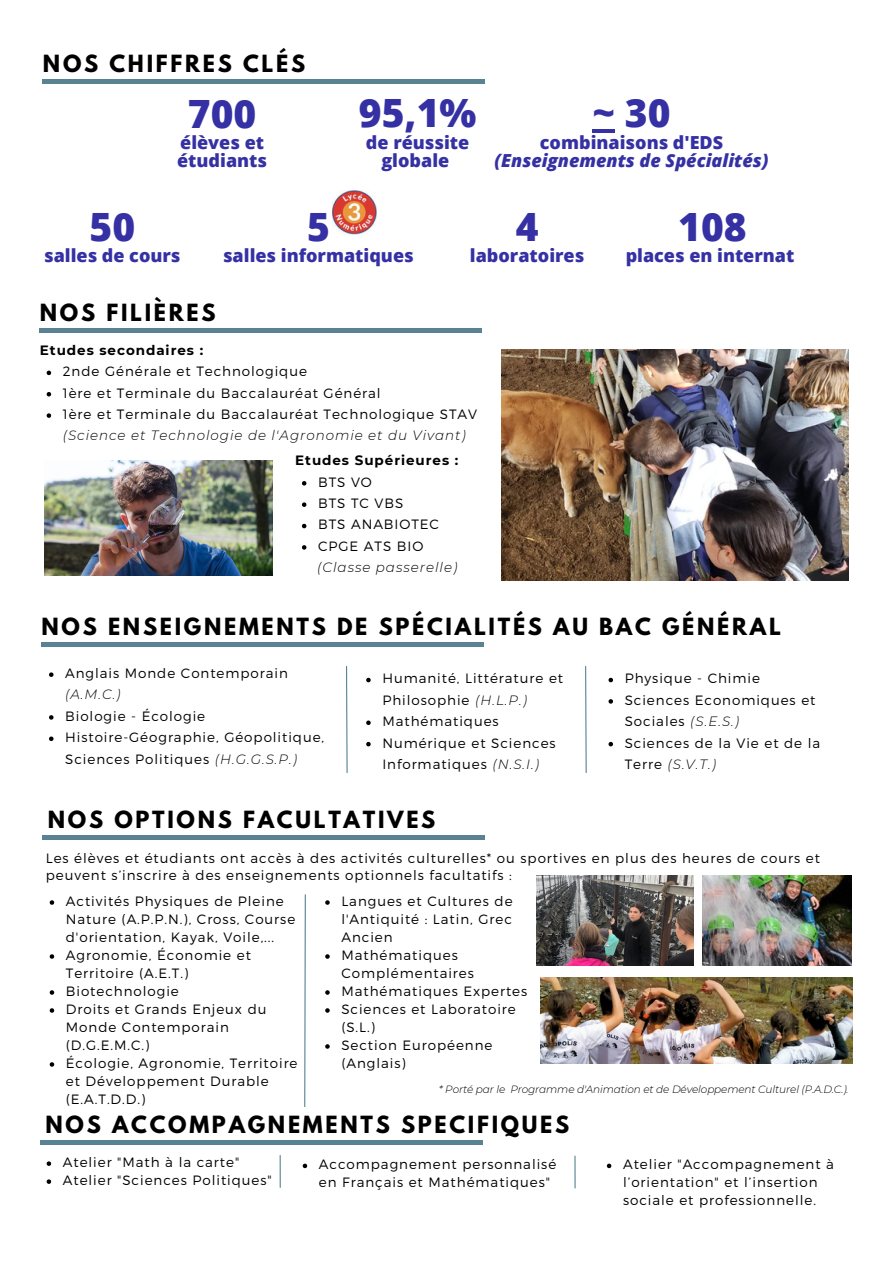
<style>
.page{position:relative;width:893px;height:1264px;background:#fff}
.page>*{position:absolute;margin:0;border:0;box-sizing:border-box;transform-origin:0 0}
.t1{font:800 39px "Open Sans";color:#3531a4}
.t2{font:700 21px "League Spartan";letter-spacing:.13em;color:#000}
.t3{font:800 18px/18px "Open Sans";color:#3531a4}
.t4{font:italic 800 18px/18px "Open Sans";color:#3531a4;text-align:center}
.t5{font:300 13.5px/18px "Montserrat";letter-spacing:.07em;color:#000}
.t6{font:700 13.5px "Montserrat";letter-spacing:.07em;color:#000}
.t7{font:italic 300 13.5px "Montserrat";letter-spacing:.07em;color:#000}
.t8{font:italic 300 10.5px "Montserrat";letter-spacing:-.01em;color:#000}
.s1{font-style:normal}
.s2{font-style:italic}
</style>
<div class="page">
<hr style="left:42px;top:642px;width:441px;height:4px;background:#598392">
<hr style="left:43px;top:835px;width:442px;height:4px;background:#598392">
<img style="left:536px;top:875px;width:157px;height:90px">
<img style="left:702px;top:875px;width:149px;height:90px">
<img style="left:540px;top:977px;width:312px;height:86px">
<svg style="left:346px;top:666px;width:2px;height:107px"></svg>
<svg style="left:585px;top:666px;width:2px;height:107px"></svg>
<hr style="left:41px;top:1140px;width:441px;height:4px;background:#598392">
<hr style="left:40px;top:328px;width:442px;height:4px;background:#598392">
<img style="left:44px;top:461px;width:228px;height:114px">
<img style="left:501px;top:350px;width:347px;height:230px">
<svg style="left:47px;top:370px;width:4px;height:5px"></svg>
<svg style="left:47px;top:392px;width:4px;height:4px"></svg>
<svg style="left:47px;top:413px;width:4px;height:5px"></svg>
<svg style="left:302px;top:481px;width:4px;height:4px"></svg>
<svg style="left:302px;top:502px;width:4px;height:5px"></svg>
<svg style="left:302px;top:524px;width:4px;height:4px"></svg>
<svg style="left:302px;top:545px;width:4px;height:4px"></svg>
<hr style="left:279px;top:1155px;width:2px;height:32px;background:#598392">
<hr style="left:574px;top:1155px;width:1px;height:33px;background:#598392">
<img style="left:332px;top:191px;width:44px;height:44px">
<hr style="left:43px;top:79px;width:442px;height:4px;background:#598392">
<svg style="left:49px;top:672px;width:4px;height:5px"></svg>
<svg style="left:49px;top:715px;width:4px;height:4px"></svg>
<svg style="left:49px;top:736px;width:4px;height:5px"></svg>
<svg style="left:366px;top:677px;width:4px;height:5px"></svg>
<svg style="left:366px;top:720px;width:4px;height:5px"></svg>
<svg style="left:366px;top:742px;width:4px;height:4px"></svg>
<svg style="left:608px;top:677px;width:5px;height:5px"></svg>
<svg style="left:608px;top:699px;width:5px;height:4px"></svg>
<svg style="left:608px;top:742px;width:5px;height:4px"></svg>
<svg style="left:47px;top:1161px;width:4px;height:4px"></svg>
<svg style="left:47px;top:1179px;width:4px;height:4px"></svg>
<svg style="left:303px;top:1163px;width:4px;height:5px"></svg>
<svg style="left:606px;top:1163px;width:5px;height:5px"></svg>
<hr style="left:592px;top:129px;width:22px;height:4px;background:#3531a4">
<svg style="left:50px;top:900px;width:4px;height:4px"></svg>
<svg style="left:50px;top:954px;width:4px;height:4px"></svg>
<svg style="left:50px;top:990px;width:4px;height:4px"></svg>
<svg style="left:50px;top:1008px;width:4px;height:4px"></svg>
<svg style="left:50px;top:1062px;width:4px;height:4px"></svg>
<svg style="left:304px;top:894px;width:2px;height:213px"></svg>
<svg style="left:325px;top:900px;width:5px;height:4px"></svg>
<svg style="left:325px;top:954px;width:5px;height:4px"></svg>
<svg style="left:325px;top:990px;width:5px;height:4px"></svg>
<svg style="left:325px;top:1008px;width:5px;height:4px"></svg>
<svg style="left:325px;top:1044px;width:5px;height:4px"></svg>
<p class="t2" style="left:43px;top:53px;width:264px">NOS CHIFFRES CLÉS</p>
<p class="t1" style="left:188px;top:86px;width:70px">700</p>
<p class="t3" style="left:177px;top:133px;width:91px">élèves et étudiants</p>
<p class="t1" style="left:359px;top:85px;width:119px">95,1%</p>
<p class="t3" style="left:366px;top:133px;width:105px;text-align:center">de réussite globale</p>
<p class="t1" style="left:592px;top:85px;width:79px">~ 30</p>
<p class="t4" style="left:494px;top:133px;width:275px"><span class="s1">combinaisons d'EDS </span>(Enseignements de Spécialités)</p>
<p class="t1" style="left:90px;top:199px;width:47px">50</p>
<p class="t3" style="left:44px;top:246px;width:138px">salles de cours</p>
<p class="t1" style="left:307px;top:199px;width:24px">5</p>
<p class="t3" style="left:223px;top:246px;width:192px">salles informatiques</p>
<p class="t1" style="left:515px;top:199px;width:24px">4</p>
<p class="t3" style="left:470px;top:246px;width:116px">laboratoires</p>
<p class="t2" style="left:40px;top:302px;width:177px">NOS FILIÈRES</p>
<p class="t6" style="left:40px;top:342px;width:165px">Etudes secondaires :</p>
<p class="t5" style="left:63px;top:362px;width:246px">2nde Générale et Technologique</p>
<p class="t5" style="left:63px;top:383px;width:319px">1ère et Terminale du Baccalauréat Général</p>
<p class="t5" style="left:63px;top:403px;width:416px;line-height:21.3px">1ère et Terminale du Baccalauréat Technologique STAV <span class="s2">(Science et Technologie de l'Agronomie et du Vivant)</span></p>
<p class="t6" style="left:295px;top:452px;width:165px">Etudes Supérieures :</p>
<p class="t5" style="left:318px;top:472px;width:55px">BTS VO</p>
<p class="t5" style="left:318px;top:493px;width:87px">BTS TC VBS</p>
<p class="t5" style="left:318px;top:515px;width:122px">BTS ANABIOTEC</p>
<p class="t5" style="left:318px;top:536px;width:107px">CPGE ATS BIO</p>
<p class="t7" style="left:317px;top:559px;width:142px">(Classe passerelle)</p>
<p class="t1" style="left:678px;top:199px;width:70px">108</p>
<p class="t3" style="left:625px;top:246px;width:170px">places en internat</p>
<p class="t2" style="left:42px;top:616px;width:740px">NOS ENSEIGNEMENTS DE SPÉCIALITÉS AU BAC GÉNÉRAL</p>
<p class="t5" style="left:65px;top:662px;width:224px;line-height:21.3px">Anglais Monde Contemporain <span class="s2">(A.M.C.)</span></p>
<p class="t5" style="left:65px;top:706px;width:141px">Biologie - Écologie</p>
<p class="t5" style="left:65px;top:726px;width:260px;line-height:21.3px">Histoire-Géographie, Géopolitique,<br>Sciences Politiques <span class="s2">(H.G.G.S.P.)</span></p>
<p class="t5" style="left:382px;top:667px;width:182px;line-height:21.3px">Humanité, Littérature et<br>Philosophie <span class="s2">(H.L.P.)</span></p>
<p class="t5" style="left:382px;top:711px;width:118px">Mathématiques</p>
<p class="t5" style="left:382px;top:731px;width:175px;line-height:21.3px">Numérique et Sciences<br>Informatiques <span class="s2">(N.S.I.)</span></p>
<p class="t2" style="left:48px;top:809px;width:389px">NOS OPTIONS FACULTATIVES</p>
<p class="t5" style="left:624px;top:669px;width:137px">Physique - Chimie</p>
<p class="t5" style="left:624px;top:688px;width:192px;line-height:21.3px">Sciences Economiques et<br>Sociales <span class="s2">(S.E.S.)</span></p>
<p class="t5" style="left:624px;top:731px;width:197px;line-height:21.3px">Sciences de la Vie et de la<br>Terre <span class="s2">(S.V.T.)</span></p>
<p class="t5" style="left:46px;top:848px;width:775px">Les élèves et étudiants ont accès à des activités culturelles* ou sportives en plus des heures de cours et peuvent s’inscrire à des enseignements optionnels facultatifs :</p>
<p class="t5" style="left:66px;top:891px;width:231px">Activités Physiques de Pleine<br>Nature (A.P.P.N.), Cross, Course d'orientation, Kayak, Voile,...</p>
<p class="t5" style="left:66px;top:945px;width:186px">Agronomie, Économie et<br>Territoire (A.E.T.)</p>
<p class="t5" style="left:66px;top:981px;width:114px">Biotechnologie</p>
<p class="t5" style="left:66px;top:999px;width:202px">Droits et Grands Enjeux du<br>Monde Contemporain (D.G.E.M.C.)</p>
<p class="t5" style="left:66px;top:1053px;width:233px">Écologie, Agronomie, Territoire et Développement Durable (E.A.T.D.D.)</p>
<p class="t5" style="left:341px;top:891px;width:173px;text-align:justify">Langues et Cultures de l'Antiquité : Latin, Grec Ancien</p>
<p class="t5" style="left:341px;top:945px;width:134px">Mathématiques<br>Complémentaires</p>
<p class="t5" style="left:341px;top:981px;width:187px">Mathématiques Expertes</p>
<p class="t5" style="left:341px;top:999px;width:176px">Sciences et Laboratoire (S.L.)</p>
<p class="t5" style="left:341px;top:1035px;width:153px">Section Européenne (Anglais)</p>
<p class="t8" style="left:439px;top:1082px;width:411px">* Porté par le Programme d'Animation et de Développement Culturel (P.A.D.C.).</p>
<p class="t2" style="left:46px;top:1114px;width:525px">NOS ACCOMPAGNEMENTS SPECIFIQUES</p>
<p class="t5" style="left:63px;top:1152px;width:178px">Atelier "Math à la carte"</p>
<p class="t5" style="left:63px;top:1170px;width:210px">Atelier "Sciences Politiques"</p>
<p class="t5" style="left:319px;top:1154px;width:234px">Accompagnement personnalisé en Français et Mathématiques"</p>
<p class="t5" style="left:623px;top:1154px;width:208px">Atelier "Accompagnement à l’orientation" et l’insertion sociale et professionnelle.</p>
</div>
